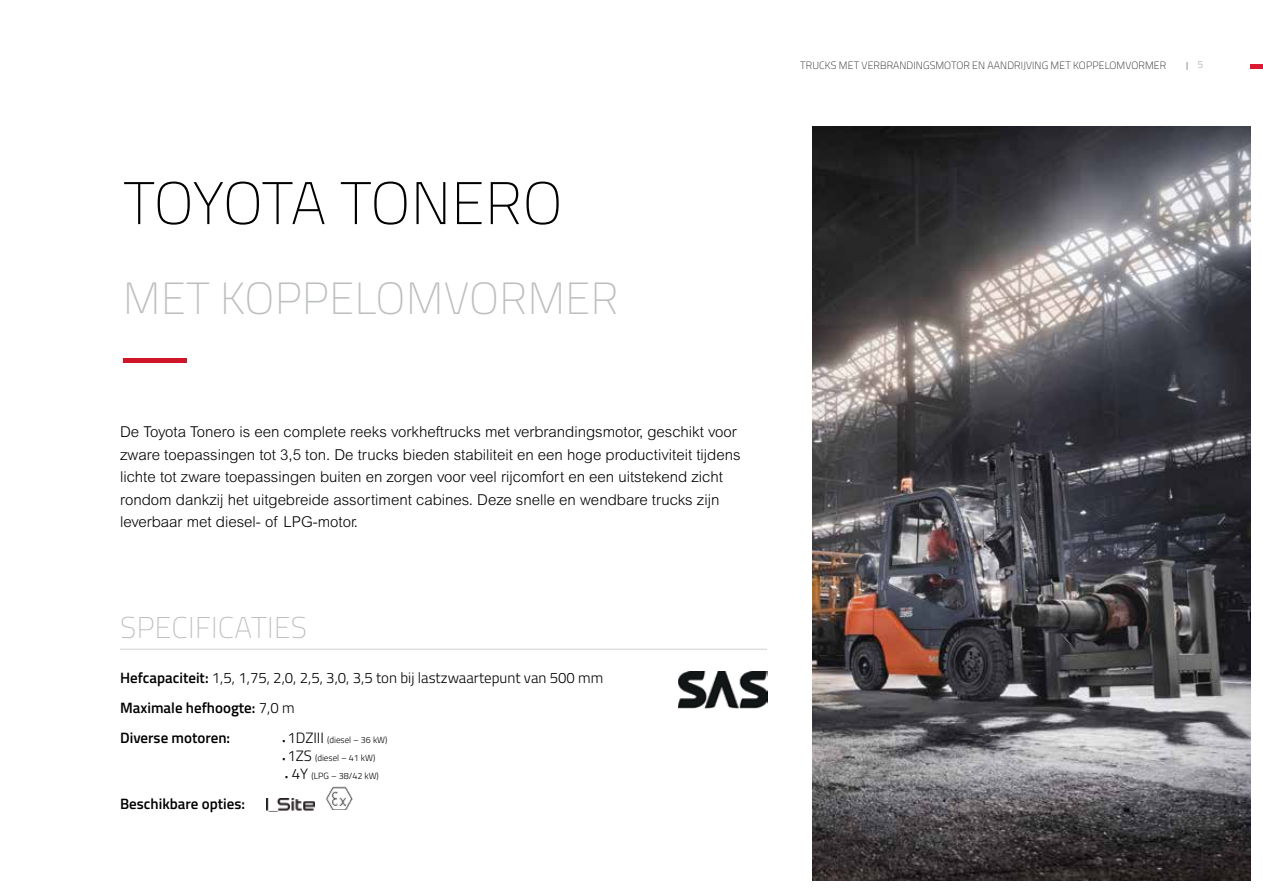
<style>
.page{position:relative;width:1263px;height:893px;background:#fff}
.page>*{position:absolute;margin:0;border:0;box-sizing:border-box;transform-origin:0 0}
.t1{font:100 60px "Titillium";letter-spacing:-.02em;color:#000}
.t2{font:100 45px "Titillium";letter-spacing:.01em;color:#bcbec0}
.t3{font:100 30px "Titillium";letter-spacing:.01em;color:#bcbec0}
.t4{font:300 15px/22.5px "Arial MT Std";color:#000}
.t5{font:300 15px/30px "Titillium";color:#000}
.t6{font:600 15px "Titillium";color:#000}
.t7{font:100 10.5px "Titillium Web";letter-spacing:.01em;color:#000}
.t8{font:10.5px "Titillium";color:#bcbec0}
.t9{font:300 9px "Titillium";color:#000}
.s1{font-weight:600}
.s2{font-size:7.5px}
.s3{font-size:15px}
.s4{font-size:8.4px}
</style>
<div class="page">
<div style="left:1250px;top:64px;width:13px;height:5px;background:#da1a32"></div>
<img style="left:267px;top:798px;width:47px;height:13px">
<img style="left:812px;top:126px;width:438px;height:754px">
<hr style="left:120px;top:648px;width:647px;height:2px;background:#bcbec0">
<hr style="left:123px;top:358px;width:64px;height:4px;background:#ce1628">
<img style="left:326px;top:786px;width:26px;height:24px">
<img style="left:679px;top:672px;width:89px;height:37px">
<h1 class="t1" style="left:123px;top:160px;width:441px">TOYOTA TONERO</h1>
<h2 class="t2" style="left:123px;top:266px;width:496px">MET KOPPELOMVORMER</h2>
<p class="t4" style="left:120px;top:421px;width:622px">De Toyota Tonero is een complete reeks vorkheftrucks met verbrandingsmotor, geschikt voor zware toepassingen tot 3,5 ton. De trucks bieden stabiliteit en een hoge productiviteit tijdens lichte tot zware toepassingen buiten en zorgen voor veel rijcomfort en een uitstekend zicht rondom dankzij het uitgebreide assortiment cabines. Deze snelle en wendbare trucks zijn leverbaar met diesel- of LPG-motor.</p>
<h3 class="t3" style="left:120px;top:606px;width:188px">SPECIFICATIES</h3>
<p class="t5" style="left:120px;top:662px;width:485px"><span class="s1">Hefcapaciteit:</span> 1,5, 1,75, 2,0, 2,5, 3,0, 3,5 ton bij lastzwaartepunt van 500 mm<br><span class="s1">Maximale hefhoogte:</span> 7,0 m<br><span class="s1">Diverse motoren:</span></p>
<p class="t9" style="left:282px;top:733px;width:107px"><span class="s2">•</span> <span class="s3">1DZIII</span> (diesel – 36 kW)</p>
<p class="t9" style="left:282px;top:751px;width:95px"><span class="s2">•</span> <span class="s3">1ZS</span> (diesel – 41 kW)</p>
<p class="t9" style="left:285px;top:769px;width:95px"><span class="s2">•</span> <span class="s3">4Y</span> (LPG – 38/42 kW)</p>
<p class="t6" style="left:120px;top:793px;width:126px">Beschikbare opties:</p>
<p class="t7" style="left:800px;top:58px;width:390px">TRUCKS MET VERBRANDINGSMOTOR EN AANDRIJVING MET KOPPELOMVORMER <span class="s4">|</span></p>
<p class="t8" style="left:1197px;top:57px;width:7px">5</p>
</div>
